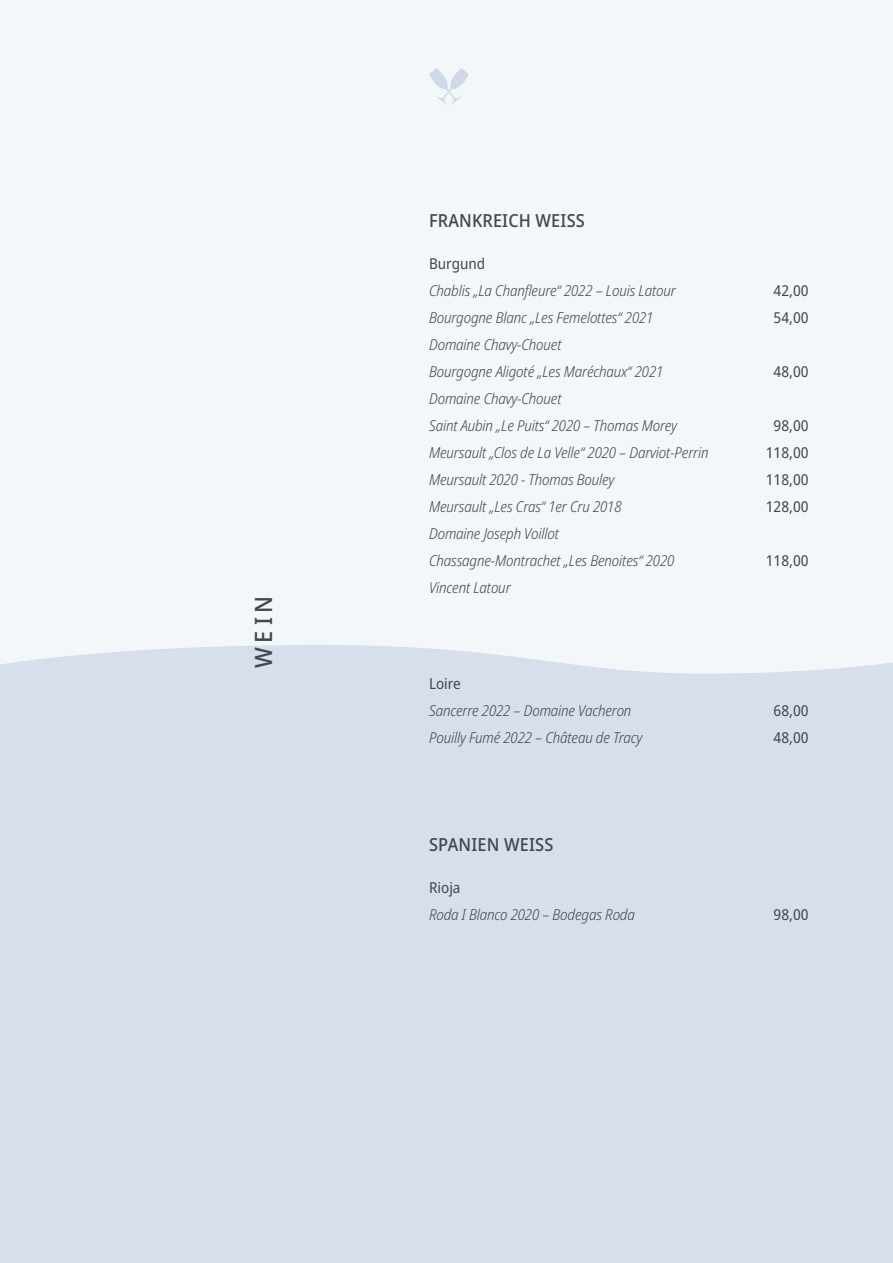
<style>
.page{position:relative;width:893px;height:1263px;background:#f4f7f9}
.page>*{position:absolute;margin:0;border:0;box-sizing:border-box;transform-origin:0 0}
.t1{font:500 semi-condensed 24px "Noto Sans";color:#41494e}
.t2{font:500 semi-condensed 18px "Noto Sans";letter-spacing:.01em;color:#41494e}
.t3{font:italic 300 semi-condensed 15px/27px "Noto Sans";letter-spacing:-.01em;color:#41494e}
.t4{font:semi-condensed 15px "Noto Sans";color:#41494e}
</style>
<div class="page">
<svg style="left:429px;top:68px;width:40px;height:37px"></svg>
<div style="left:0;top:645px;width:893px;height:618px;background:#d7dfec"></div>
<h1 class="t1" style="left:247px;top:668px;width:74px;rotate:-90deg">WEIN</h1>
<p class="t2" style="left:429px;top:208px;width:157px">FRANKREICH WEISS</p>
<p class="t4" style="left:429px;top:253px;width:58px">Burgund</p>
<p class="t3" style="left:429px;top:277px;width:248px">Chablis „La Chanfleure“ 2022 – Louis Latour</p>
<p class="t4" style="left:774px;top:280px;width:36px">42,00</p>
<p class="t3" style="left:429px;top:304px;width:226px">Bourgogne Blanc „Les Femelottes“ 2021</p>
<p class="t4" style="left:774px;top:307px;width:36px">54,00</p>
<p class="t3" style="left:429px;top:331px;width:236px">Domaine Chavy-Chouet<br>Bourgogne Aligoté „Les Maréchaux“ 2021</p>
<p class="t4" style="left:774px;top:361px;width:36px">48,00</p>
<p class="t3" style="left:429px;top:385px;width:250px">Domaine Chavy-Chouet<br>Saint Aubin „Le Puits“ 2020 – Thomas Morey</p>
<p class="t4" style="left:774px;top:415px;width:36px">98,00</p>
<p class="t3" style="left:429px;top:439px;width:281px">Meursault „Clos de La Velle“ 2020 – Darviot-Perrin</p>
<p class="t4" style="left:766px;top:442px;width:44px">118,00</p>
<p class="t3" style="left:429px;top:466px;width:187px">Meursault 2020 - Thomas Bouley</p>
<p class="t4" style="left:766px;top:469px;width:44px">118,00</p>
<p class="t3" style="left:429px;top:493px;width:194px">Meursault „Les Cras“ 1er Cru 2018</p>
<p class="t4" style="left:766px;top:496px;width:44px">128,00</p>
<p class="t3" style="left:429px;top:520px;width:247px">Domaine Joseph Voillot<br>Chassagne-Montrachet „Les Benoites“ 2020</p>
<p class="t4" style="left:766px;top:550px;width:44px">118,00</p>
<p class="t3" style="left:429px;top:574px;width:83px">Vincent Latour</p>
<p class="t4" style="left:429px;top:673px;width:33px">Loire</p>
<p class="t3" style="left:429px;top:697px;width:204px">Sancerre 2022 – Domaine Vacheron</p>
<p class="t4" style="left:774px;top:700px;width:36px">68,00</p>
<p class="t3" style="left:429px;top:724px;width:215px">Pouilly Fumé 2022 – Château de Tracy</p>
<p class="t4" style="left:774px;top:727px;width:36px">48,00</p>
<p class="t2" style="left:429px;top:832px;width:126px">SPANIEN WEISS</p>
<p class="t4" style="left:429px;top:877px;width:33px">Rioja</p>
<p class="t3" style="left:429px;top:901px;width:207px">Roda I Blanco 2020 – Bodegas Roda</p>
<p class="t4" style="left:774px;top:904px;width:36px">98,00</p>
</div>
